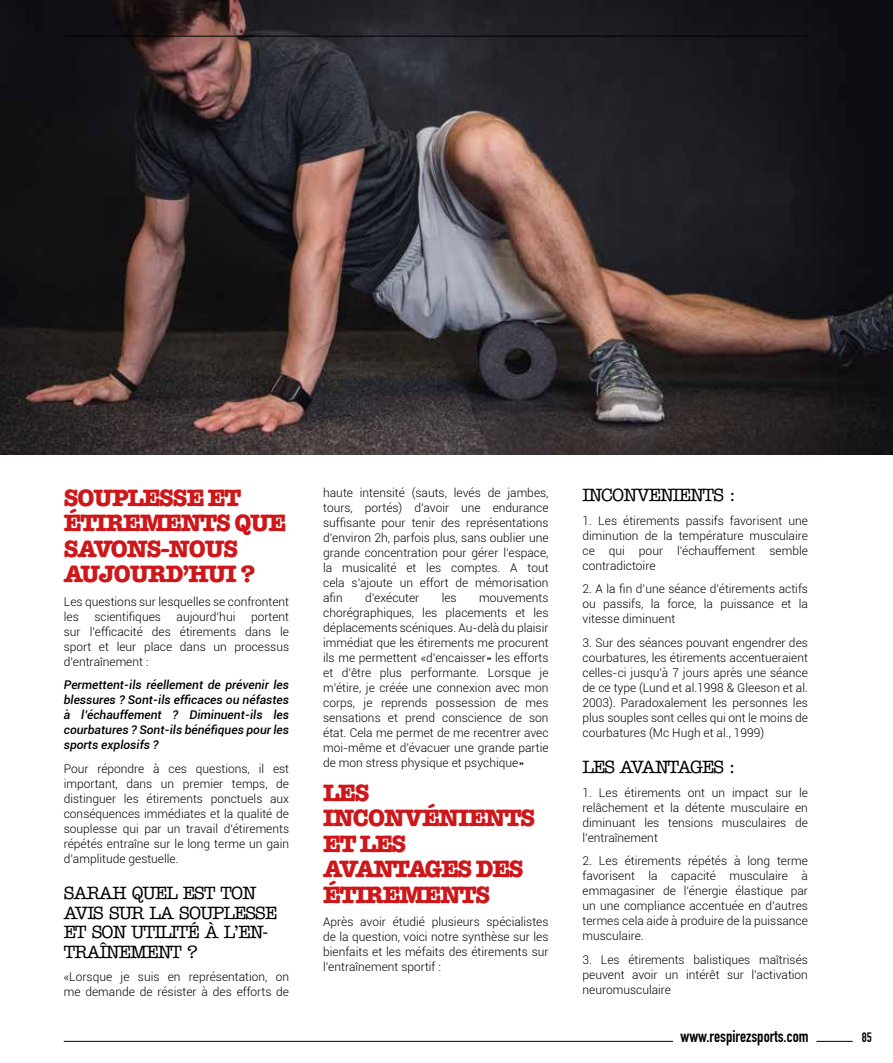
<style>
.page{position:relative;width:893px;height:1063px;background:#fff}
.page>*{position:absolute;margin:0;border:0;box-sizing:border-box;transform-origin:0 0}
.t1{font:700 24px/25.5px "American Typewriter";letter-spacing:-.05em;color:#cd171a}
.t2{font:500 18px/19.5px "American Typewriter";letter-spacing:-.05em;color:#000}
.t3{font:16.5px "DIN Engschrift";color:#000}
.t4{font:13.5px "DIN Engschrift";color:#000}
.t5{font:300 12px/15px "Roboto";color:#000;text-align:justify}
.t6{font:italic 500 12px/15px "Roboto";color:#000;text-align:justify}
</style>
<div class="page">
<img style="left:0;top:0;width:893px;height:455px">
<hr style="left:64px;top:1041px;width:609px;height:1px;background:#000">
<hr style="left:816px;top:1041px;width:37px;height:1px;background:#000">
<hr style="left:65px;top:36px;width:743px;height:1px;background:#000">
<h1 class="t1" style="left:64px;top:485px;width:224px">SOUPLESSE ET<br>ÉTIREMENTS QUE<br>SAVONS-NOUS<br>AUJOURD’HUI ?</h1>
<p class="t5" style="left:64px;top:593px;width:227px">Les questions sur lesquelles se confrontent les</p>
<p class="t5" style="left:94px;top:608px;width:68px">scientifiques</p>
<p class="t5" style="left:177px;top:608px;width:60px">aujourd’hui</p>
<p class="t5" style="left:64px;top:608px;width:227px;text-indent:187px">portent sur l’efficacité des étirements dans le sport et leur place dans un processus d’entraînement :</p>
<p class="t6" style="left:64px;top:677px;width:227px">Permettent-ils réellement de prévenir les blessures ? Sont-ils efficaces ou néfastes à l’échauffement ? Diminuent-ils les courbatures ? Sont-ils bénéfiques pour les sports explosifs ?</p>
<p class="t5" style="left:64px;top:760px;width:227px">Pour répondre à ces questions, il est important, dans un premier temps, de distinguer les étirements ponctuels aux conséquences immédiates et la qualité de souplesse qui par un travail d’étirements répétés entraîne sur le long terme un gain d’amplitude gestuelle.</p>
<h2 class="t2" style="left:64px;top:884px;width:215px">SARAH QUEL EST TON<br>AVIS SUR LA SOUPLESSE<br>ET SON UTILITÉ À L’EN-<br>TRAÎNEMENT ?</h2>
<p class="t5" style="left:64px;top:969px;width:227px">«Lorsque je suis en représentation, on me demande de résister à des efforts de</p>
<p class="t5" style="left:323px;top:484px;width:227px">haute intensité (sauts, levés de jambes, tours, portés) d’avoir une endurance suffisante pour tenir des représentations d’environ 2h, parfois plus, sans oublier une grande concentration pour gérer l’espace, la musicalité et les comptes. A tout cela s’ajoute un effort de mémorisation afin</p>
<p class="t5" style="left:365px;top:589px;width:56px">d’exécuter</p>
<p class="t5" style="left:442px;top:589px;width:17px">les</p>
<p class="t5" style="left:323px;top:589px;width:227px;text-indent:156px">mouvements chorégraphiques, les placements et les déplacements scéniques. Au-delà du plaisir immédiat que les étirements me procurent ils me permettent «d’encaisser» les efforts et d’être plus performante. Lorsque je m’étire, je créée une connexion avec mon corps, je reprends possession de mes sensations et prend conscience de son état. Cela me permet de me recentrer avec moi-même et d’évacuer une grande partie de mon stress physique et psychique»</p>
<h1 class="t1" style="left:323px;top:780px;width:214px">LES<br>INCONVÉNIENTS<br>ET LES<br>AVANTAGES DES<br>ÉTIREMENTS</h1>
<p class="t5" style="left:323px;top:914px;width:227px">Après avoir étudié plusieurs spécialistes de la question, voici notre synthèse sur les bienfaits et les méfaits des étirements sur l’entraînement sportif :</p>
<h2 class="t2" style="left:583px;top:486px;width:154px">INCONVENIENTS :</h2>
<p class="t5" style="left:583px;top:512px;width:227px">1. Les étirements passifs favorisent une diminution de la température musculaire ce qui pour l’échauffement semble contradictoire</p>
<p class="t5" style="left:583px;top:581px;width:227px">2. A la fin d’une séance d’étirements actifs ou passifs, la force, la puissance et la vitesse diminuent</p>
<p class="t5" style="left:583px;top:634px;width:227px">3. Sur des séances pouvant engendrer des courbatures, les étirements accentueraient celles-ci jusqu’à 7 jours après une séance de ce type (Lund et al.1998 &amp; Gleeson et al.<br>2003). Paradoxalement les personnes les plus souples sont celles qui ont le moins de courbatures (Mc Hugh et al., 1999)</p>
<h2 class="t2" style="left:583px;top:758px;width:154px">LES AVANTAGES :</h2>
<p class="t5" style="left:583px;top:784px;width:227px">1. Les étirements ont un impact sur le relâchement et la détente musculaire en diminuant les tensions musculaires de l’entraînement</p>
<p class="t5" style="left:583px;top:853px;width:227px">2. Les étirements répétés à long terme favorisent la capacité musculaire à emmagasiner de l’énergie élastique par un une compliance accentuée en d’autres termes cela aide à produire de la puissance musculaire.</p>
<p class="t5" style="left:583px;top:951px;width:227px">3. Les étirements balistiques maîtrisés peuvent avoir un intérêt sur l’activation neuromusculaire</p>
<h3 class="t3" style="left:681px;top:1026px;width:130px">www.respirezsports.com</h3>
<p class="t4" style="left:862px;top:1029px;width:12px">85</p>
</div>
